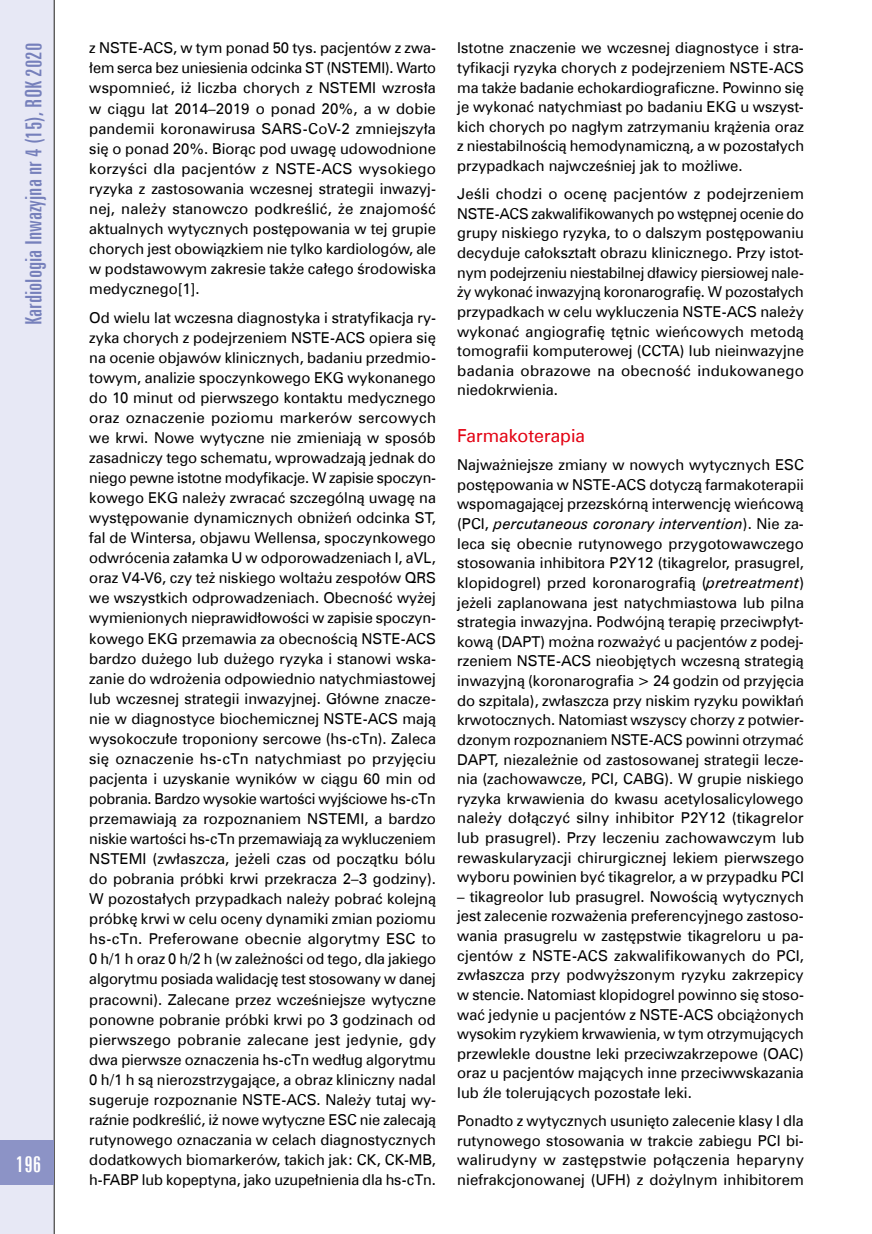
<style>
.page{position:relative;width:872px;height:1234px;background:#fff}
.page>*{position:absolute;margin:0;border:0;box-sizing:border-box;transform-origin:0 0}
.t1{font:22.5px "Zurich X Cn EU";color:#7680bb;scale:1.07 1}
.t2{font:22.5px "Zurich X Cn EU";color:#fff;scale:1.07 1}
.t3{font:18px "Zurich EU";color:#e30313}
.t4{font:15px/20.1px "Zurich EU";color:#000;text-align:justify}
.s1{font-style:italic}
</style>
<div class="page">
<div style="left:0;top:0;width:54px;height:1233px;background:#e7e8f5"></div>
<hr style="left:54px;top:0;width:1px;height:1233px;background:#1d1c18">
<div style="left:0;top:1140px;width:54px;height:44px;background:#8c93c6"></div>
<h1 class="t1" style="left:20px;top:325px;width:265px;rotate:-90deg">Kardiologia Inwazyjna nr 4 (15), ROK 2020</h1>
<h1 class="t2" style="left:16px;top:1150px;width:25px">196</h1>
<p class="t4" style="left:89px;top:38px;width:348px">z NSTE-ACS, w tym ponad 50 tys. pacjentów z zwa&shy;łem serca bez uniesienia odcinka ST (NSTEMI). Warto wspomnieć, iż liczba chorych z NSTEMI wzrosła w ciągu lat 2014–2019 o ponad 20%, a w dobie pandemii koronawirusa SARS-CoV-2 zmniejszyła się o ponad 20%. Biorąc pod uwagę udowodnione korzyści dla pacjentów z NSTE-ACS wysokiego ryzyka z zastosowania wczesnej strategii inwazyj&shy;nej, należy stanowczo podkreślić, że znajomość aktualnych wytycznych postępowania w tej grupie chorych jest obowiązkiem nie tylko kardiologów, ale w podstawowym zakresie także całego środowiska medycznego[1].</p>
<p class="t4" style="left:89px;top:307px;width:348px">Od wielu lat wczesna diagnostyka i stratyfikacja ry&shy;zyka chorych z podejrzeniem NSTE-ACS opiera się na ocenie objawów klinicznych, badaniu przedmio&shy;towym, analizie spoczynkowego EKG wykonanego do 10 minut od pierwszego kontaktu medycznego oraz oznaczenie poziomu markerów sercowych we krwi. Nowe wytyczne nie zmieniają w sposób zasadniczy tego schematu, wprowadzają jednak do niego pewne istotne modyfikacje. W zapisie spoczyn&shy;kowego EKG należy zwracać szczególną uwagę na występowanie dynamicznych obniżeń odcinka ST, fal de Wintersa, objawu Wellensa, spoczynkowego odwrócenia załamka U w odporowadzeniach I, aVL, oraz V4-V6, czy też niskiego woltażu zespołów QRS we wszystkich odprowadzeniach. Obecność wyżej wymienionych nieprawidłowości w zapisie spoczyn&shy;kowego EKG przemawia za obecnością NSTE-ACS bardzo dużego lub dużego ryzyka i stanowi wska&shy;zanie do wdrożenia odpowiednio natychmiastowej lub wczesnej strategii inwazyjnej. Główne znacze&shy;nie w diagnostyce biochemicznej NSTE-ACS mają wysokoczułe troponiony sercowe (hs-cTn). Zaleca się oznaczenie hs-cTn natychmiast po przyjęciu pacjenta i uzyskanie wyników w ciągu 60 min od pobrania. Bardzo wysokie wartości wyjściowe hs-cTn przemawiają za rozpoznaniem NSTEMI, a bardzo niskie wartości hs-cTn przemawiają za wykluczeniem NSTEMI (zwłaszcza, jeżeli czas od początku bólu do pobrania próbki krwi przekracza 2–3 godziny).<br>W pozostałych przypadkach należy pobrać kolejną próbkę krwi w celu oceny dynamiki zmian poziomu hs-cTn. Preferowane obecnie algorytmy ESC to 0 h/1 h oraz 0 h/2 h (w zależności od tego, dla jakiego algorytmu posiada walidację test stosowany w danej pracowni). Zalecane przez wcześniejsze wytyczne ponowne pobranie próbki krwi po 3 godzinach od pierwszego pobranie zalecane jest jedynie, gdy dwa pierwsze oznaczenia hs-cTn według algorytmu 0 h/1 h są nierozstrzygające, a obraz kliniczny nadal sugeruje rozpoznanie NSTE-ACS. Należy tutaj wy&shy;raźnie podkreślić, iż nowe wytyczne ESC nie zalecają rutynowego oznaczania w celach diagnostycznych dodatkowych biomarkerów, takich jak: CK, CK‑MB, h‑FABP lub kopeptyna, jako uzupełnienia dla hs‑cTn.</p>
<p class="t4" style="left:457px;top:38px;width:348px;line-height:19.6px">Istotne znaczenie we wczesnej diagnostyce i stra&shy;tyfikacji ryzyka chorych z podejrzeniem NSTE-ACS ma także badanie echokardiograficzne. Powinno się je wykonać natychmiast po badaniu EKG u wszyst&shy;kich chorych po nagłym zatrzymaniu krążenia oraz z niestabilnością hemodynamiczną, a w pozostałych przypadkach najwcześniej jak to możliwe.</p>
<p class="t4" style="left:457px;top:184px;width:348px;line-height:19.6px">Jeśli chodzi o ocenę pacjentów z podejrzeniem NSTE-ACS zakwalifikowanych po wstępnej ocenie do grupy niskiego ryzyka, to o dalszym postępowaniu decyduje całokształt obrazu klinicznego. Przy istot&shy;nym podejrzeniu niestabilnej dławicy piersiowej nale&shy;ży wykonać inwazyjną koronarografię. W pozostałych przypadkach w celu wykluczenia NSTE-ACS należy wykonać angiografię tętnic wieńcowych metodą tomografii komputerowej (CCTA) lub nieinwazyjne badania obrazowe na obecność indukowanego niedokrwienia.</p>
<p class="t3" style="left:457px;top:424px;width:129px">Farmakoterapia</p>
<p class="t4" style="left:457px;top:455px;width:348px;line-height:19.6px">Najważniejsze zmiany w nowych wytycznych ESC postępowania w NSTE-ACS dotyczą farmakoterapii wspomagającej przezskórną interwencję wieńcową (PCI, <span class="s1">percutaneous coronary intervention</span>). Nie za&shy;leca się obecnie rutynowego przygotowawczego stosowania inhibitora P2Y12 (tikagrelor, prasugrel, klopidogrel) przed koronarografią (<span class="s1">pretreatment</span>) jeżeli zaplanowana jest natychmiastowa lub pilna strategia inwazyjna. Podwójną terapię przeciwpłyt&shy;kową (DAPT) można rozważyć u pacjentów z podej&shy;rzeniem NSTE-ACS nieobjętych wczesną strategią inwazyjną (koronarografia &gt; 24 godzin od przyjęcia do szpitala), zwłaszcza przy niskim ryzyku powikłań krwotocznych. Natomiast wszyscy chorzy z potwier&shy;dzonym rozpoznaniem NSTE-ACS powinni otrzymać DAPT, niezależnie od zastosowanej strategii lecze&shy;nia (zachowawcze, PCI, CABG). W grupie niskiego ryzyka krwawienia do kwasu acetylosalicylowego należy dołączyć silny inhibitor P2Y12 (tikagrelor lub prasugrel). Przy leczeniu zachowawczym lub rewaskularyzacji chirurgicznej lekiem pierwszego wyboru powinien być tikagrelor, a w przypadku PCI</p>
<p class="t4" style="left:457px;top:886px;width:348px;line-height:19.6px">– tikagreolor lub prasugrel. Nowością wytycznych jest zalecenie rozważenia preferencyjnego zastoso&shy;wania prasugrelu w zastępstwie tikagreloru u pa&shy;cjentów z NSTE-ACS zakwalifikowanych do PCI, zwłaszcza przy podwyższonym ryzyku zakrzepicy w stencie. Natomiast klopidogrel powinno się stoso&shy;wać jedynie u pacjentów z NSTE-ACS obciążonych wysokim ryzykiem krwawienia, w tym otrzymujących przewlekle doustne leki przeciwzakrzepowe (OAC) oraz u pacjentów mających inne przeciwwskazania lub źle tolerujących pozostałe leki.</p>
<p class="t4" style="left:457px;top:1110px;width:348px;line-height:19.6px">Ponadto z wytycznych usunięto zalecenie klasy I dla rutynowego stosowania w trakcie zabiegu PCI bi&shy;walirudyny w zastępstwie połączenia heparyny niefrakcjonowanej (UFH) z dożylnym inhibitorem</p>
</div>
